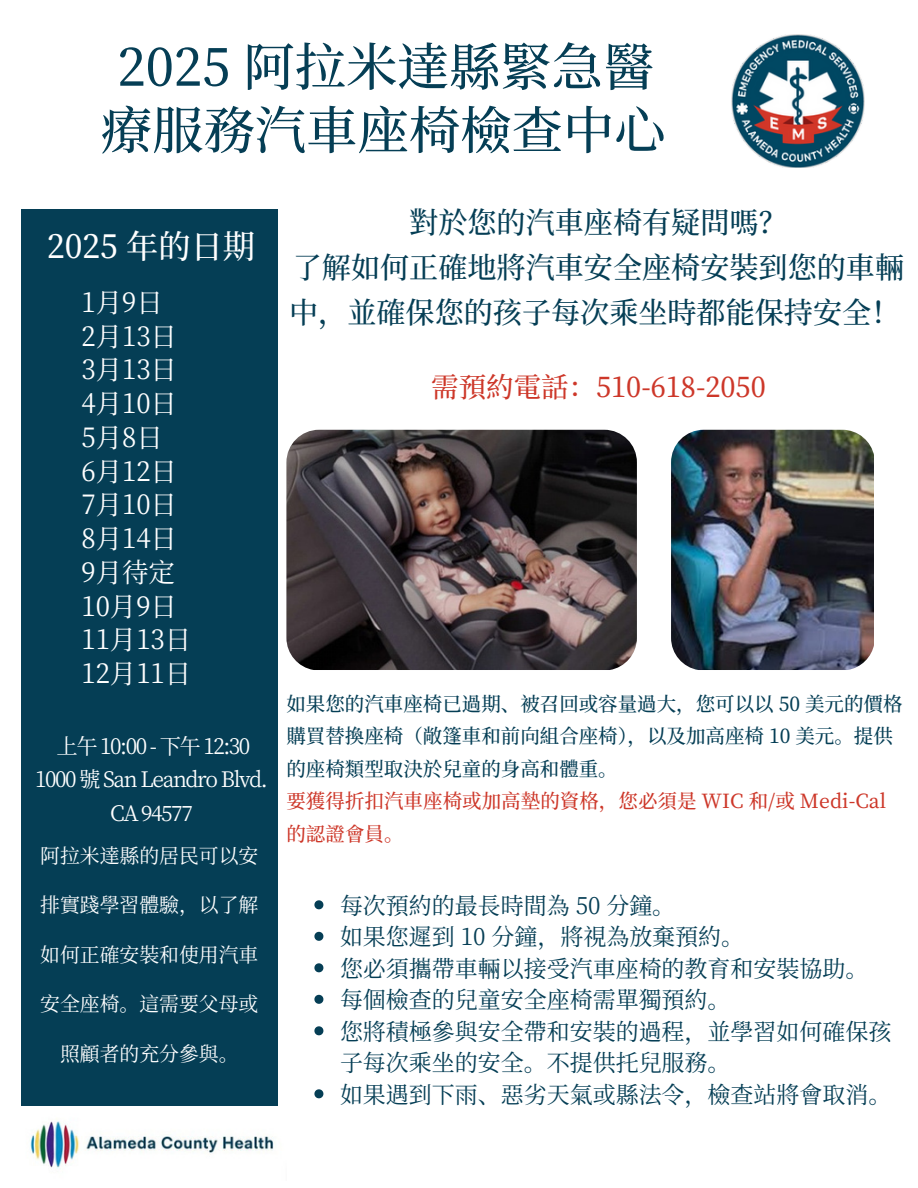
<style>
.page{position:relative;width:918px;height:1188px;background:#fff}
.page>*{position:absolute;margin:0;border:0;box-sizing:border-box;transform-origin:0 0}
.t1{font:500 51.3px/63.3px "Source Han Serif SC";color:#053e55;text-align:center}
.t2{font:500 32.25px "Source Han Serif SC";color:#fff}
.t3{font:500 29.1px/45px "Source Han Serif SC";color:#053e55;text-align:center}
.t4{font:500 27.45px "Source Han Serif SC";color:#cd3729}
.t5{font:26.4px/33.8px "Source Han Serif SC";color:#fff}
.t6{font:22.95px/31.5px "Source Han Serif SC";color:#053e55}
.t7{font:21.3px/33.6px "Source Han Serif SC";letter-spacing:-.07em;color:#fff;text-align:center}
.t8{font:19.8px "Source Han Serif SC";color:#fff}
.t9{font:500 19.5px/32.7px "Source Han Serif SC";color:#053e55}
.s1{color:#cd3729}
</style>
<div class="page">
<img style="left:732px;top:35px;width:132px;height:132px">
<div style="left:21px;top:209px;width:256px;height:897px;background:#053e55"></div>
<img style="left:30px;top:1121px;width:244px;height:48px">
<img style="left:286px;top:430px;width:350px;height:240px">
<img style="left:671px;top:430px;width:203px;height:240px">
<svg style="left:314px;top:900px;width:9px;height:9px"></svg>
<svg style="left:314px;top:932px;width:9px;height:9px"></svg>
<svg style="left:314px;top:963px;width:9px;height:9px"></svg>
<svg style="left:314px;top:995px;width:9px;height:9px"></svg>
<svg style="left:314px;top:1026px;width:9px;height:9px"></svg>
<svg style="left:314px;top:1089px;width:9px;height:9px"></svg>
<p class="t1" style="left:101px;top:32px;width:566px">2025 阿拉米達縣緊急醫療服務汽車座椅檢查中心</p>
<p class="t2" style="left:47px;top:221px;width:210px">2025 年的日期</p>
<p class="t5" style="left:81px;top:284px;width:102px">1月9日<br>2月 13日<br>3月 13日<br>4月 10日<br>5月8日<br>6月 12日<br>7月 10日<br>8月 14日<br>9月待定<br>10月 9日<br>11月 13日<br>12月 11日</p>
<h2 class="t7" style="left:35px;top:728px;width:234px">上午 10:00 - 下午 12:30<br>1000 號 San Leandro Blvd.<br>CA94577</h2>
<h3 class="t8" style="left:40px;top:840px;width:220px">阿拉米達縣的居民可以安</h3>
<h3 class="t8" style="left:40px;top:889px;width:220px">排實踐學習體驗，以了解</h3>
<h3 class="t8" style="left:40px;top:939px;width:218px">如何正確安裝和使用汽車</h3>
<h3 class="t8" style="left:40px;top:988px;width:220px">安全座椅。這需要父母或</h3>
<h3 class="t8" style="left:60px;top:1038px;width:180px">照顧者的充分參與。</h3>
<p class="t3" style="left:289px;top:198px;width:617px">對於您的汽車座椅有疑問嗎？<br>了解如何正確地將汽車安全座椅安裝到您的車輛中，並確保您的孩子每次乘坐時都能保持安全！</p>
<h6 class="t4" style="left:431px;top:365px;width:336px">需預約電話：510-618-2050</h6>
<p class="t9" style="left:286px;top:686px;width:618px">如果您的汽車座椅已過期、被召回或容量過大，您可以以 50 美元的價格購買替換座椅（敞篷車和前向組合座椅），以及加高座椅 10 美元。提供的座椅類型取決於兒童的身高和體重。<br><span class="s1">要獲得折扣汽車座椅或加高墊的資格，您必須是 WIC 和/或 Medi-Cal的認證會員。</span></p>
<p class="t6" style="left:340px;top:888px;width:337px">每次預約的最長時間為 50 分鐘。</p>
<p class="t6" style="left:340px;top:920px;width:406px">如果您遲到 10 分鐘，將視為放棄預約。</p>
<p class="t6" style="left:340px;top:951px;width:530px">您必須攜帶車輛以接受汽車座椅的教育和安裝協助。</p>
<p class="t6" style="left:340px;top:983px;width:392px">每個檢查的兒童安全座椅需單獨預約。</p>
<p class="t6" style="left:340px;top:1014px;width:553px">您將積極參與安全帶和安裝的過程，並學習如何確保孩子每次乘坐的安全。不提供托兒服務。</p>
<p class="t6" style="left:340px;top:1077px;width:553px">如果遇到下雨、惡劣天氣或縣法令，檢查站將會取消。</p>
</div>
